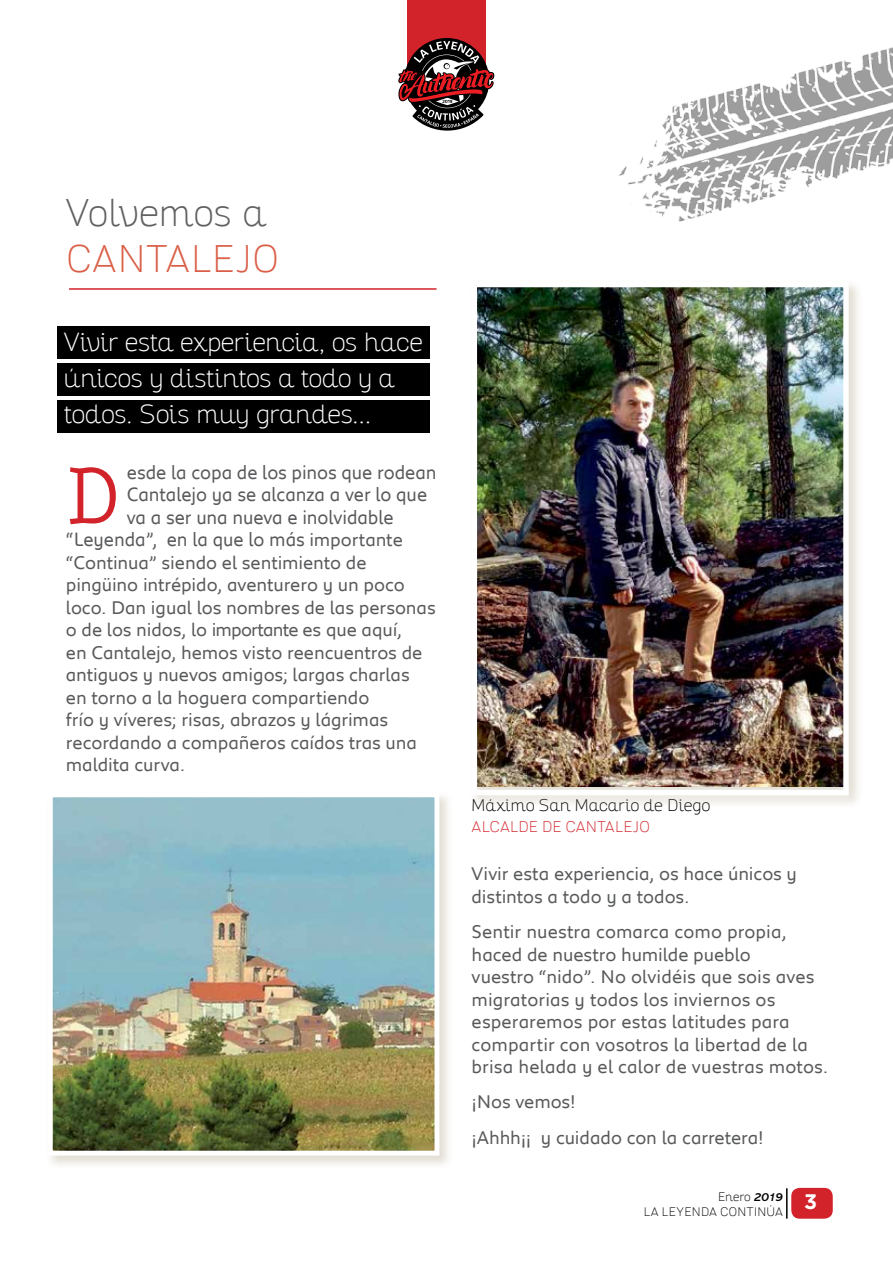
<style>
.page{position:relative;width:893px;height:1263px;background:#fff}
.page>*{position:absolute;margin:0;border:0;box-sizing:border-box;transform-origin:0 0}
.t1{font:700 93.75px "Prestige Elite Std";color:#d2232a}
.t2{font:100 37.5px "Altair";letter-spacing:-.005em;color:#5f6062}
.t3{font:100 37.5px "Altair";letter-spacing:.015em;color:#da5f48}
.t4{font:100 25.5px/36px "Altair";color:#fff}
.t5{font:700 21px "Gotham";color:#fff}
.t6{font:19.8px "Peugeot";letter-spacing:-.005em;color:#58595b;scale:.94 1}
.t7{font:18.9px/22.5px "Peugeot";letter-spacing:-.005em;color:#58595b}
.t8{font:100 16.5px "Altair";letter-spacing:.005em;color:#000}
.t9{font:100 15px "Altair";letter-spacing:.01em;color:#d2232a}
.t10{font:100 12px/14.9px "Altair";letter-spacing:.015em;color:#000;text-align:right}
.s1{font-size:18.9px}
.s2{font-family:"Abadi MT Std";font-weight:700;font-style:italic}
</style>
<div class="page">
<div style="left:791px;top:1188px;width:42px;height:31px;background:#d2232a;border-radius:9px"></div>
<div style="left:407px;top:0;width:79px;height:95px;background:#d2232a"></div>
<svg style="left:398px;top:38px;width:96px;height:93px"></svg>
<hr style="left:786px;top:1188px;width:2px;height:30px;background:#000">
<hr style="left:69px;top:288px;width:368px;height:2px;background:#d2232a">
<img style="left:619px;top:47px;width:274px;height:175px">
<div style="left:469px;top:280px;width:394px;height:529px;background:#b6ab91;opacity:.39"></div>
<img style="left:478px;top:288px;width:365px;height:498px">
<div style="left:472px;top:282px;width:377px;height:513px;border:5px solid #fff"></div>
<div style="left:46px;top:790px;width:407px;height:380px;background:#b6ab91;opacity:.39"></div>
<img style="left:54px;top:798px;width:379px;height:351px">
<div style="left:48px;top:792px;width:391px;height:363px;border:5px solid #fff"></div>
<div style="left:57px;top:326px;width:373px;height:32px;background:#000"></div>
<div style="left:57px;top:364px;width:373px;height:32px;background:#000"></div>
<div style="left:57px;top:400px;width:373px;height:33px;background:#000"></div>
<h2 class="t2" style="left:66px;top:190px;width:202px">Volvemos a</h2>
<h2 class="t3" style="left:66px;top:237px;width:214px">CANTALEJO</h2>
<h3 class="t4" style="left:64px;top:325px;width:360px">Vivir esta experiencia, os hace únicos y distintos a todo y a todos. Sois muy grandes...</h3>
<h1 class="t1" style="left:66px;top:444px;width:58px">D</h1>
<p class="t6" style="left:127px;top:458px;width:331px">esde la copa de los pinos que rodean</p>
<p class="t6" style="left:127px;top:480px;width:321px">Cantalejo ya se alcanza a ver lo que</p>
<p class="t6" style="left:127px;top:503px;width:285px">va a ser una nueva e inolvidable</p>
<p class="t6" style="left:66px;top:525px;width:360px">“Leyenda”, en la que lo más <span class="s1">importante</span></p>
<p class="t7" style="left:66px;top:550px;width:371px">“Continua” siendo el sentimiento de pingüino intrépido, aventurero y un poco loco. Dan igual los nombres de las personas o de los nidos, lo importante es que aquí,<br>en Cantalejo, hemos visto reencuentros de antiguos y nuevos amigos; largas charlas<br>en torno a la hoguera compartiendo<br>frío y víveres; risas, abrazos y lágrimas recordando a compañeros caídos tras una maldita curva.</p>
<p class="t8" style="left:472px;top:795px;width:240px">Máximo San Macario de Diego</p>
<p class="t9" style="left:472px;top:818px;width:180px">ALCALDE DE CANTALEJO</p>
<p class="t7" style="left:472px;top:862px;width:327px">Vivir esta experiencia, os hace únicos y distintos a todo y a todos.</p>
<p class="t7" style="left:472px;top:919px;width:358px">Sentir nuestra comarca como propia, haced de nuestro humilde pueblo<br>vuestro “nido”. No olvidéis que sois aves migratorias y todos los inviernos os esperaremos por estas latitudes para compartir con vosotros la libertad de la brisa helada y el calor de vuestras motos.</p>
<p class="t7" style="left:472px;top:1083px;width:294px;line-height:35.2px">¡Nos vemos!<br>¡Ahhh¡¡ y cuidado con la carretera!</p>
<p class="t10" style="left:643px;top:1189px;width:141px">Enero <span class="s2">2019<br></span>LA LEYENDA CONTINÚA</p>
<p class="t5" style="left:804px;top:1190px;width:15px">3</p>
</div>
